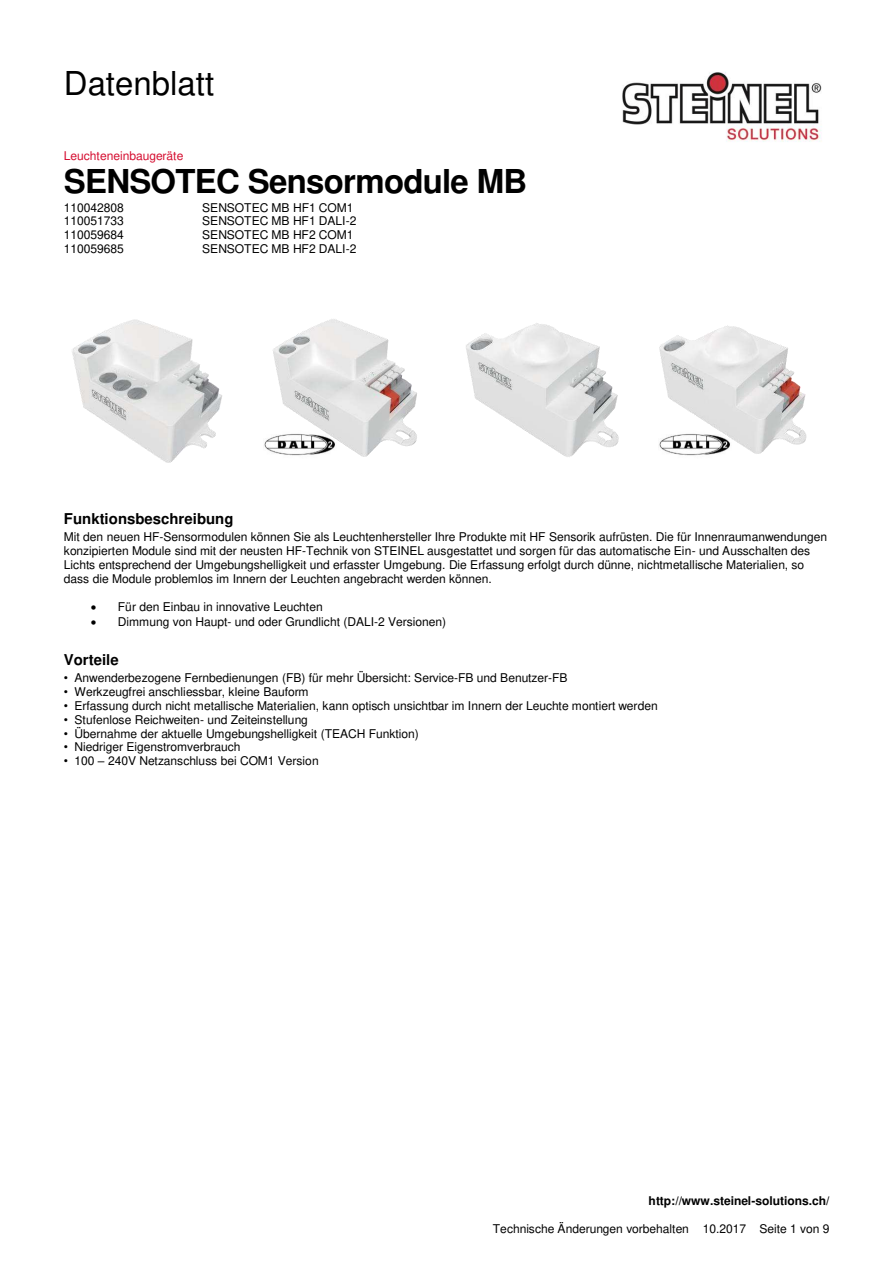
<style>
.page{position:relative;width:893px;height:1263px;background:#fff}
.page>*{position:absolute;margin:0;border:0;box-sizing:border-box;transform-origin:0 0}
.t1{font:700 33px "Arial";letter-spacing:-.02em;color:#000}
.t2{font:33px "Arial";color:#000}
.t3{font:700 15px "Arial";color:#000}
.t4{font:12px/13.8px "Arial";letter-spacing:-.005em;color:#000}
.t5{font:700 12px "Arial";color:#000}
.t6{font:12px "Arial";letter-spacing:-.005em;color:#d50c2f}
</style>
<div class="page">
<img style="left:622px;top:72px;width:200px;height:70px">
<img style="left:72px;top:319px;width:150px;height:144px">
<img style="left:659px;top:325px;width:148px;height:131px">
<img style="left:466px;top:323px;width:153px;height:134px">
<img style="left:264px;top:319px;width:153px;height:138px">
<h1 class="t2" style="left:64px;top:64px;width:152px">Datenblatt</h1>
<p class="t6" style="left:64px;top:149px;width:121px">Leuchteneinbaugeräte</p>
<h1 class="t1" style="left:64px;top:169px;width:465px">SENSOTEC Sensormodule MB</h1>
<p class="t4" style="left:64px;top:200px;width:61px">110042808</p>
<p class="t4" style="left:202px;top:200px;width:153px">SENSOTEC MB HF1 COM1</p>
<p class="t4" style="left:64px;top:214px;width:61px">110051733</p>
<p class="t4" style="left:202px;top:214px;width:156px">SENSOTEC MB HF1 DALI-2</p>
<p class="t4" style="left:64px;top:228px;width:61px">110059684</p>
<p class="t4" style="left:202px;top:228px;width:153px">SENSOTEC MB HF2 COM1</p>
<p class="t4" style="left:64px;top:242px;width:61px">110059685</p>
<p class="t4" style="left:202px;top:242px;width:156px">SENSOTEC MB HF2 DALI-2</p>
<p class="t3" style="left:64px;top:513px;width:171px">Funktionsbeschreibung</p>
<p class="t4" style="left:64px;top:530px;width:765px">Mit den neuen HF-Sensormodulen können Sie als Leuchtenhersteller Ihre Produkte mit HF Sensorik aufrüsten. Die für Innenraumanwendungen konzipierten Module sind mit der neusten HF-Technik von STEINEL ausgestattet und sorgen für das automatische Ein- und Ausschalten des Lichts entsprechend der Umgebungshelligkeit und erfasster Umgebung. Die Erfassung erfolgt durch dünne, nichtmetallische Materialien, so dass die Module problemlos im Innern der Leuchten angebracht werden können.</p>
<p class="t4" style="left:91px;top:600px;width:233px">• Für den Einbau in innovative Leuchten</p>
<p class="t4" style="left:91px;top:615px;width:357px">• Dimmung von Haupt- und oder Grundlicht (DALI-2 Versionen)</p>
<p class="t3" style="left:64px;top:654px;width:56px">Vorteile</p>
<p class="t4" style="left:64px;top:671px;width:505px">• Anwenderbezogene Fernbedienungen (FB) für mehr Übersicht: Service-FB und Benutzer-FB</p>
<p class="t4" style="left:64px;top:685px;width:246px">• Werkzeugfrei anschliessbar, kleine Bauform</p>
<p class="t4" style="left:64px;top:699px;width:595px">• Erfassung durch nicht metallische Materialien, kann optisch unsichtbar im Innern der Leuchte montiert werden</p>
<p class="t4" style="left:64px;top:713px;width:246px">• Stufenlose Reichweiten- und Zeiteinstellung</p>
<p class="t4" style="left:64px;top:726px;width:357px">• Übernahme der aktuelle Umgebungshelligkeit (TEACH Funktion)</p>
<p class="t4" style="left:64px;top:740px;width:178px">• Niedriger Eigenstromverbrauch</p>
<p class="t4" style="left:64px;top:754px;width:256px">• 100 – 240V Netzanschluss bei COM1 Version</p>
<p class="t5" style="left:649px;top:1196px;width:182px">http://www.steinel-solutions.ch/</p>
<p class="t4" style="left:493px;top:1222px;width:338px">Technische Änderungen vorbehalten 10.2017 Seite 1 von 9</p>
</div>
